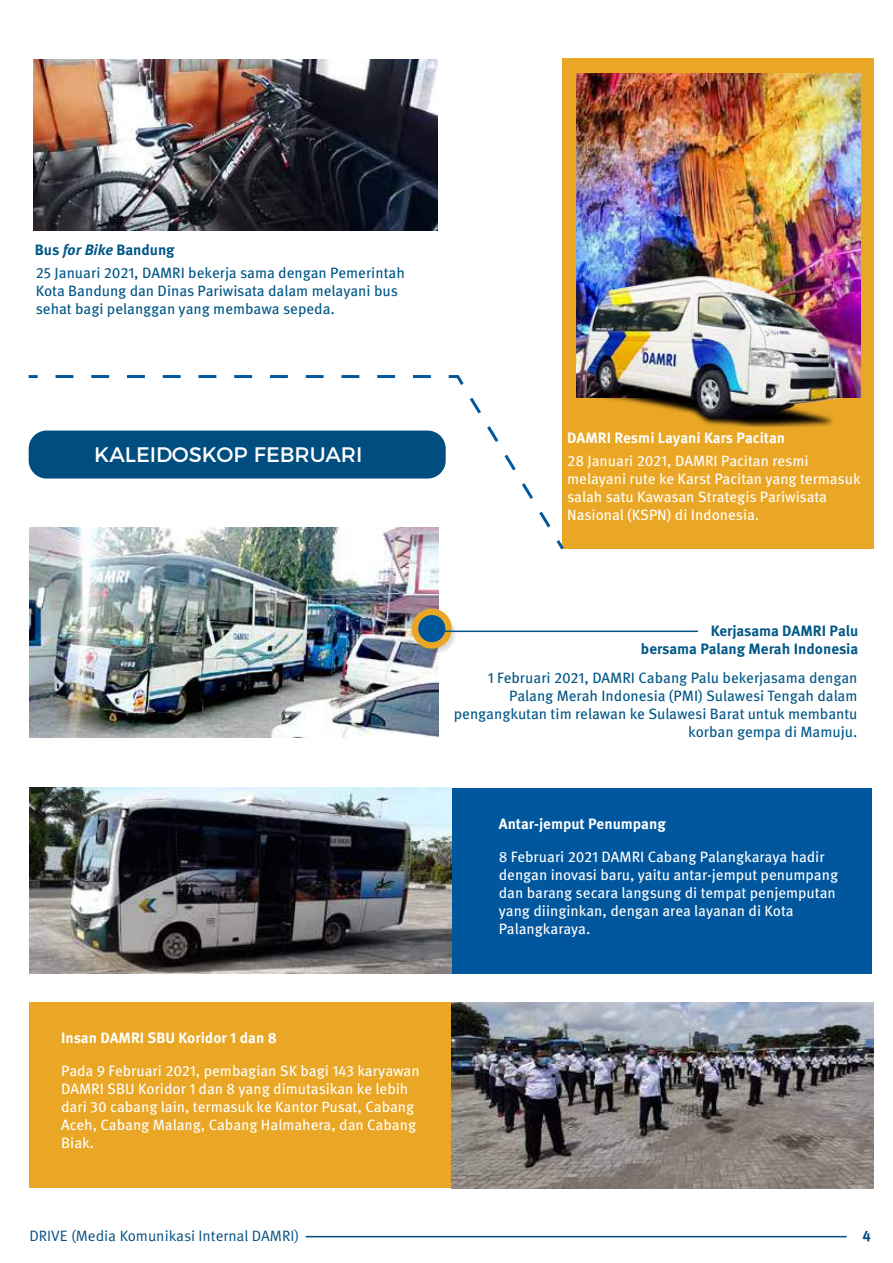
<style>
.page{position:relative;width:893px;height:1263px;background:#fff}
.page>*{position:absolute;margin:0;border:0;box-sizing:border-box;transform-origin:0 0}
.t1{font:21px "Montserrat";color:#fff}
.t2{font:15px/18px "Meta Pro";color:#fff}
.t3{font:15px/18px "Meta Pro";color:#005787}
.t4{font:700 15px "Meta Pro";color:#fff}
.t5{font:700 15px/18px "Meta Pro";letter-spacing:-.005em;color:#005787;text-align:right}
.t6{font:15px "Meta Pro";color:#004e80}
.t7{font:700 15px "Meta Pro";color:#004e80}
.s1{font-style:italic}
</style>
<div class="page">
<div style="left:562px;top:58px;width:312px;height:491px;background:#e9a725"></div>
<img style="left:576px;top:73px;width:284px;height:324px">
<img style="left:584px;top:274px;width:258px;height:153px">
<img style="left:30px;top:528px;width:408px;height:209px">
<img style="left:34px;top:60px;width:403px;height:170px">
<svg style="left:417px;top:613px;width:40px;height:40px"></svg>
<svg style="left:412px;top:608px;width:40px;height:41px"></svg>
<div style="left:418px;top:615px;width:27px;height:27px;background:#00579c;border-radius:50%"></div>
<hr style="left:429px;top:631px;width:269px;height:1px;background:#005787">
<div style="left:30px;top:788px;width:842px;height:185px;background:#00579e"></div>
<img style="left:30px;top:788px;width:421px;height:185px">
<div style="left:30px;top:1002px;width:842px;height:186px;background:#e9a725"></div>
<img style="left:452px;top:1002px;width:421px;height:186px">
<div style="left:29px;top:430px;width:417px;height:48px;background:#004e80;border-radius:18px"></div>
<hr style="left:306px;top:1236px;width:541px;height:1px;background:#004e80">
<svg style="left:556px;top:540px;width:8px;height:10px"></svg>
<svg style="left:448px;top:375px;width:103px;height:153px"></svg>
<svg style="left:55px;top:375px;width:376px;height:3px"></svg>
<svg style="left:29px;top:375px;width:9px;height:3px"></svg>
<p class="t5" style="left:35px;top:242px;width:141px">Bus <span class="s1">for Bike</span> Bandung</p>
<p class="t3" style="left:36px;top:265px;width:371px">25 Januari 2021, DAMRI bekerja sama dengan Pemerintah<br>Kota Bandung dan Dinas Pariwisata dalam melayani bus sehat bagi pelanggan yang membawa sepeda.</p>
<h1 class="t1" style="left:94px;top:437px;width:270px">KALEIDOSKOP FEBRUARI</h1>
<p class="t4" style="left:567px;top:428px;width:220px">DAMRI Resmi Layani Kars Pacitan</p>
<p class="t2" style="left:567px;top:452px;width:295px">28 Januari 2021, DAMRI Pacitan resmi melayani rute ke Karst Pacitan yang termasuk salah satu Kawasan Strategis Pariwisata Nasional (KSPN) di Indonesia.</p>
<p class="t5" style="left:641px;top:622px;width:219px">Kerjasama DAMRI Palu<br>bersama Palang Merah Indonesia</p>
<p class="t3" style="left:454px;top:669px;width:405px;text-align:right">1 Februari 2021, DAMRI Cabang Palu bekerjasama dengan Palang Merah Indonesia (PMI) Sulawesi Tengah dalam pengangkutan tim relawan ke Sulawesi Barat untuk membantu korban gempa di Mamuju.</p>
<p class="t4" style="left:499px;top:814px;width:168px">Antar-jemput Penumpang</p>
<p class="t2" style="left:499px;top:848px;width:341px">8 Februari 2021 DAMRI Cabang Palangkaraya hadir dengan inovasi baru, yaitu antar-jemput penumpang dan barang secara langsung di tempat penjemputan yang diinginkan, dengan area layanan di Kota Palangkaraya.</p>
<p class="t4" style="left:61px;top:1029px;width:217px">Insan DAMRI SBU Koridor 1 dan 8</p>
<p class="t2" style="left:61px;top:1063px;width:360px">Pada 9 Februari 2021, pembagian SK bagi 143 karyawan DAMRI SBU Koridor 1 dan 8 yang dimutasikan ke lebih dari 30 cabang lain, termasuk ke Kantor Pusat, Cabang Aceh, Cabang Malang, Cabang Halmahera, dan Cabang Biak.</p>
<p class="t6" style="left:29px;top:1226px;width:271px">DRIVE (Media Komunikasi Internal DAMRI)</p>
<p class="t7" style="left:862px;top:1226px;width:10px">4</p>
</div>
